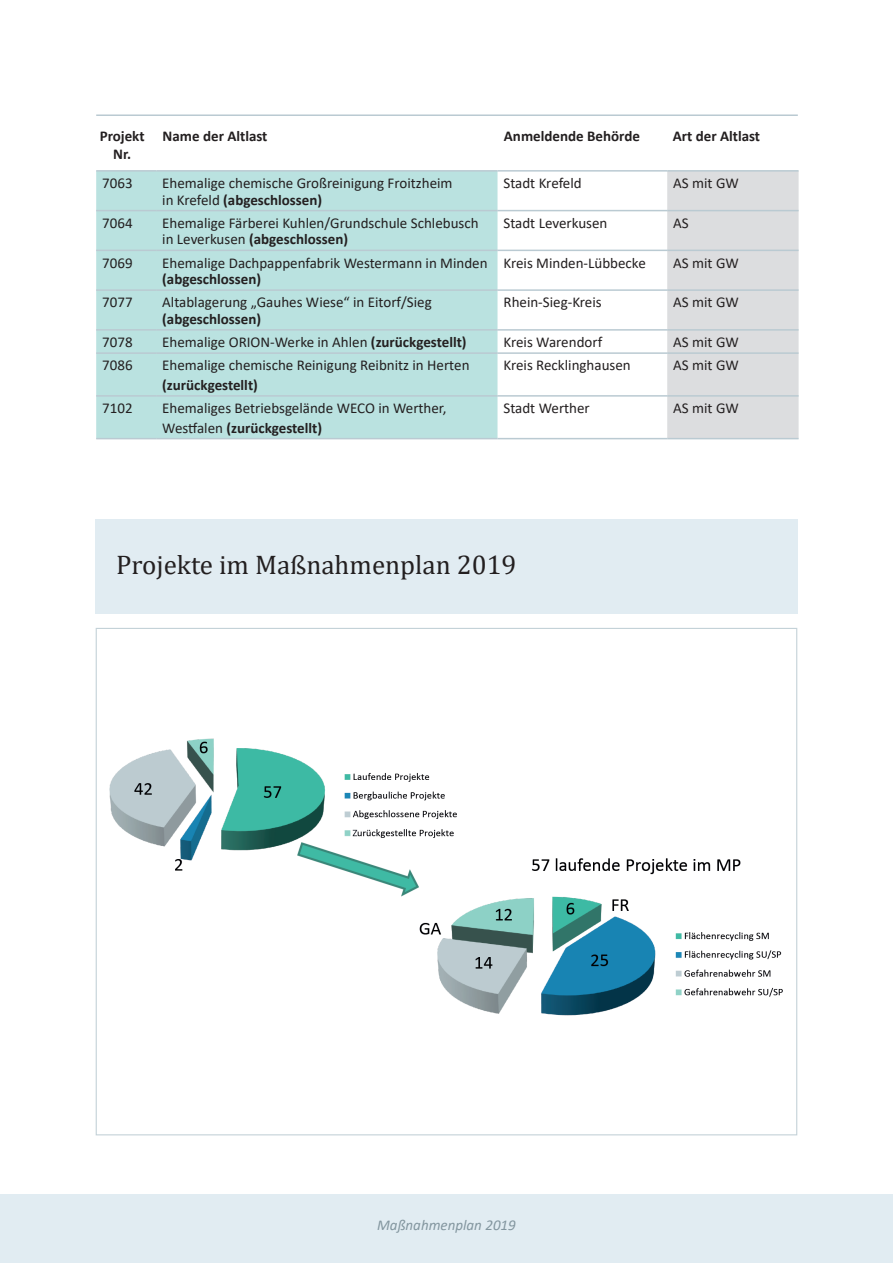
<style>
.page{position:relative;width:893px;height:1263px;background:#fff}
.page>*{position:absolute;margin:0;border:0;box-sizing:border-box;transform-origin:0 0}
.t1{font:27px "Cambria";color:#231f20}
.t2{font:15px/16.5px "Calibri";color:#231f20}
.t3{font:700 15px "Calibri";color:#231f20}
.t4{font:italic 15px "Calibri";color:#83969f}
.s1{font-weight:700}
</style>
<div class="page">
<div style="left:0;top:1195px;width:893px;height:68px;background:#e1ecf2"></div>
<hr style="left:96px;top:114px;width:702px;height:2px;background:#bacad2">
<div style="left:96px;top:172px;width:401px;height:266px;background:#bae2e0"></div>
<div style="left:667px;top:172px;width:132px;height:266px;background:#dcdddf"></div>
<hr style="left:96px;top:170px;width:60px;height:2px;background:#bacad2">
<hr style="left:156px;top:170px;width:341px;height:2px;background:#bacad2">
<hr style="left:497px;top:170px;width:170px;height:2px;background:#bacad2">
<hr style="left:667px;top:170px;width:132px;height:2px;background:#bacad2">
<hr style="left:96px;top:210px;width:60px;height:1px;background:#bacad2">
<hr style="left:156px;top:210px;width:341px;height:1px;background:#bacad2">
<hr style="left:497px;top:210px;width:170px;height:1px;background:#bacad2">
<hr style="left:667px;top:210px;width:132px;height:1px;background:#bacad2">
<hr style="left:96px;top:250px;width:60px;height:1px;background:#bacad2">
<hr style="left:156px;top:250px;width:341px;height:1px;background:#bacad2">
<hr style="left:497px;top:250px;width:170px;height:1px;background:#bacad2">
<hr style="left:667px;top:250px;width:132px;height:1px;background:#bacad2">
<hr style="left:96px;top:289px;width:60px;height:2px;background:#bacad2">
<hr style="left:156px;top:289px;width:341px;height:2px;background:#bacad2">
<hr style="left:497px;top:289px;width:170px;height:2px;background:#bacad2">
<hr style="left:667px;top:289px;width:132px;height:2px;background:#bacad2">
<hr style="left:96px;top:329px;width:60px;height:2px;background:#bacad2">
<hr style="left:156px;top:329px;width:341px;height:2px;background:#bacad2">
<hr style="left:497px;top:329px;width:170px;height:2px;background:#bacad2">
<hr style="left:667px;top:329px;width:132px;height:2px;background:#bacad2">
<hr style="left:96px;top:352px;width:60px;height:2px;background:#bacad2">
<hr style="left:156px;top:352px;width:341px;height:2px;background:#bacad2">
<hr style="left:497px;top:352px;width:170px;height:2px;background:#bacad2">
<hr style="left:667px;top:352px;width:132px;height:2px;background:#bacad2">
<hr style="left:96px;top:395px;width:60px;height:2px;background:#bacad2">
<hr style="left:156px;top:395px;width:341px;height:2px;background:#bacad2">
<hr style="left:497px;top:395px;width:170px;height:2px;background:#bacad2">
<hr style="left:667px;top:395px;width:132px;height:2px;background:#bacad2">
<hr style="left:96px;top:438px;width:60px;height:1px;background:#bacad2">
<hr style="left:156px;top:438px;width:341px;height:1px;background:#bacad2">
<hr style="left:497px;top:438px;width:170px;height:1px;background:#bacad2">
<hr style="left:667px;top:438px;width:132px;height:1px;background:#bacad2">
<img style="left:109px;top:738px;width:674px;height:278px">
<div style="left:95px;top:520px;width:702px;height:94px;background:#e1ecf2"></div>
<p class="t3" style="left:100px;top:125px;width:46px">Projekt</p>
<p class="t3" style="left:113px;top:143px;width:19px">Nr.</p>
<p class="t3" style="left:163px;top:126px;width:106px">Name der Altlast</p>
<p class="t3" style="left:504px;top:126px;width:138px">Anmeldende Behörde</p>
<p class="t3" style="left:673px;top:126px;width:89px">Art der Altlast</p>
<p class="t2" style="left:102px;top:174px;width:32px">7063</p>
<p class="t2" style="left:162px;top:174px;width:292px">Ehemalige chemische Großreinigung Froitzheim in Krefeld <span class="s1">(abgeschlossen)</span></p>
<p class="t2" style="left:503px;top:174px;width:80px">Stadt Krefeld</p>
<p class="t2" style="left:673px;top:174px;width:67px">AS mit GW</p>
<p class="t2" style="left:102px;top:214px;width:32px">7064</p>
<p class="t2" style="left:162px;top:214px;width:318px">Ehemalige Färberei Kuhlen/Grundschule Schlebusch in Leverkusen <span class="s1">(abgeschlossen)</span></p>
<p class="t2" style="left:503px;top:214px;width:105px">Stadt Leverkusen</p>
<p class="t2" style="left:673px;top:214px;width:17px">AS</p>
<p class="t2" style="left:102px;top:254px;width:32px">7069</p>
<p class="t2" style="left:162px;top:254px;width:327px">Ehemalige Dachpappenfabrik Westermann in Minden <span class="s1">(abgeschlossen)</span></p>
<p class="t2" style="left:503px;top:254px;width:144px">Kreis Minden-Lübbecke</p>
<p class="t2" style="left:673px;top:254px;width:67px">AS mit GW</p>
<p class="t2" style="left:102px;top:294px;width:32px">7077</p>
<p class="t2" style="left:162px;top:294px;width:271px">Altablagerung „Gauhes Wiese“ in Eitorf/Sieg</p>
<p class="t3" style="left:162px;top:308px;width:100px">(abgeschlossen)</p>
<p class="t2" style="left:503px;top:294px;width:100px">Rhein-Sieg-Kreis</p>
<p class="t2" style="left:673px;top:294px;width:67px">AS mit GW</p>
<p class="t2" style="left:102px;top:333px;width:32px">7078</p>
<p class="t2" style="left:162px;top:333px;width:306px">Ehemalige ORION-Werke in Ahlen <span class="s1">(zurückgestellt)</span></p>
<p class="t2" style="left:503px;top:333px;width:100px">Kreis Warendorf</p>
<p class="t2" style="left:673px;top:333px;width:67px">AS mit GW</p>
<p class="t2" style="left:102px;top:357px;width:32px">7086</p>
<p class="t2" style="left:162px;top:355px;width:309px;line-height:19.5px">Ehemalige chemische Reinigung Reibnitz in Herten <span class="s1">(zurückgestellt)</span></p>
<p class="t2" style="left:503px;top:357px;width:129px">Kreis Recklinghausen</p>
<p class="t2" style="left:673px;top:357px;width:67px">AS mit GW</p>
<p class="t2" style="left:102px;top:399px;width:32px">7102</p>
<p class="t2" style="left:162px;top:398px;width:286px;line-height:19.5px">Ehemaliges Betriebsgelände WECO in Werther,<br>Westfalen <span class="s1">(zurückgestellt)</span></p>
<p class="t2" style="left:503px;top:399px;width:88px">Stadt Werther</p>
<p class="t2" style="left:673px;top:399px;width:67px">AS mit GW</p>
<p class="t1" style="left:116px;top:549px;width:402px">Projekte im Maßnahmenplan 2019</p>
<p class="t4" style="left:377px;top:1214px;width:140px">Maßnahmenplan 2019</p>
</div>
